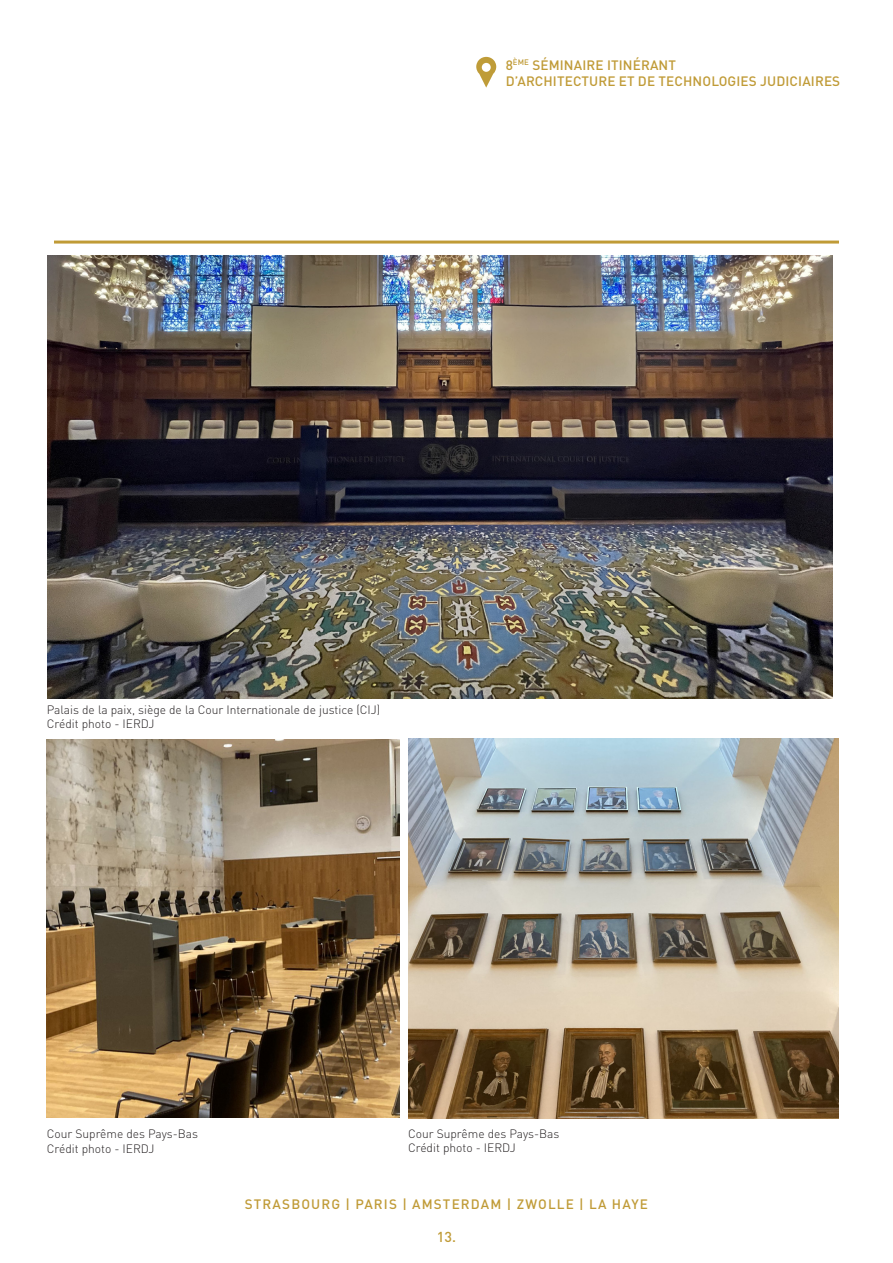
<style>
.page{position:relative;width:893px;height:1263px;background:#fff}
.page>*{position:absolute;margin:0;border:0;box-sizing:border-box;transform-origin:0 0}
.t1{font:500 14.25px "DINOT";color:#c09b37}
.t2{font:500 13.5px "DINOT";letter-spacing:.01em;color:#c09b37}
.t3{font:500 13.5px "DINOT";letter-spacing:.085em;color:#c09b37}
.t4{font:300 12px "DINOT";color:#231f20}
</style>
<div class="page">
<hr style="left:54px;top:241px;width:785px;height:3px;background:#c09b37">
<svg style="left:476px;top:57px;width:20px;height:31px"></svg>
<div style="left:482px;top:63px;width:9px;height:9px;background:#fff;border-radius:50%"></div>
<img style="left:47px;top:740px;width:353px;height:377px">
<img style="left:47px;top:255px;width:785px;height:444px">
<img style="left:408px;top:738px;width:431px;height:380px">
<p class="t2" style="left:506px;top:55px;width:172px">8<sup>ÈME</sup> SÉMINAIRE ITINÉRANT</p>
<p class="t2" style="left:506px;top:71px;width:336px">D’ARCHITECTURE ET DE TECHNOLOGIES JUDICIAIRES</p>
<p class="t4" style="left:47px;top:700px;width:335px">Palais de la paix, siège de la Cour Internationale de justice (CIJ)</p>
<p class="t4" style="left:47px;top:715px;width:109px">Crédit photo - IERDJ</p>
<p class="t4" style="left:47px;top:1125px;width:153px">Cour Suprême des Pays-Bas</p>
<p class="t4" style="left:47px;top:1139px;width:109px">Crédit photo - IERDJ</p>
<p class="t4" style="left:408px;top:1124px;width:153px">Cour Suprême des Pays-Bas</p>
<p class="t4" style="left:408px;top:1139px;width:109px">Crédit photo - IERDJ</p>
<p class="t3" style="left:245px;top:1194px;width:405px">STRASBOURG | PARIS | AMSTERDAM | ZWOLLE | LA HAYE</p>
<p class="t1" style="left:437px;top:1226px;width:21px">13.</p>
</div>
